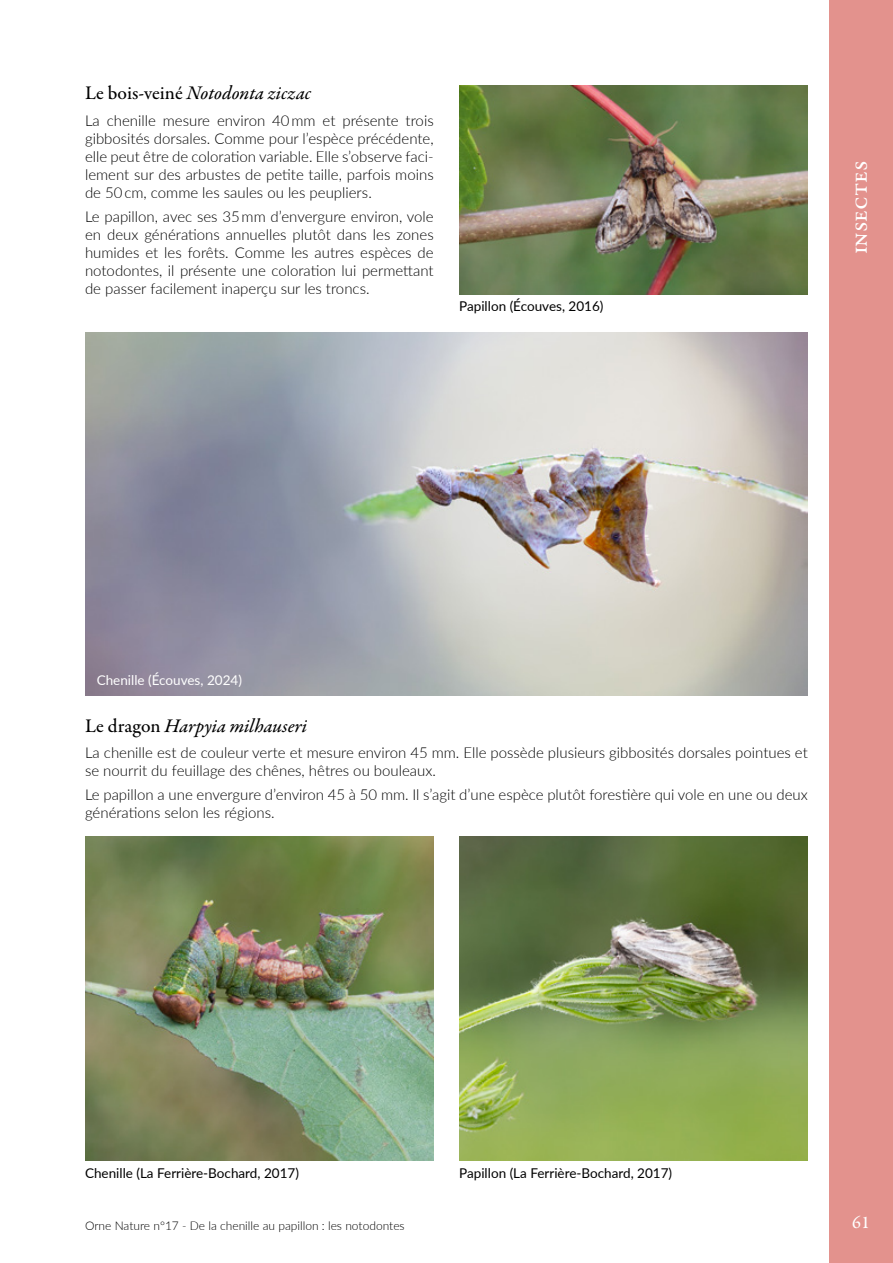
<style>
.page{position:relative;width:893px;height:1263px;background:#fff}
.page>*{position:absolute;margin:0;border:0;box-sizing:border-box;transform-origin:0 0}
.t1{font:500 24px "Garamond Premr Pro";color:#fff}
.t2{font:19.5px "Garamond Premr Pro Med It";color:#000}
.t3{font:500 18px "Garamond Premr Pro";color:#fff}
.t4{font:300 15px/18px "Lato";color:#000;text-align:justify}
.t5{font:13.5px "Lato";color:#000}
.t6{font:13.5px "Lato";color:#fff}
.t7{font:300 12px "Lato";color:#000}
.s1{font-family:"Garamond Premr Pro";font-weight:500}
</style>
<div class="page">
<img style="left:85px;top:333px;width:723px;height:362px">
<img style="left:459px;top:85px;width:349px;height:209px">
<img style="left:85px;top:836px;width:349px;height:325px">
<img style="left:459px;top:836px;width:349px;height:325px">
<div style="left:829px;top:0;width:64px;height:1263px;background:#e3928d"></div>
<h2 class="t2" style="left:85px;top:81px;width:228px"><span class="s1">Le bois-veiné</span> Notodonta ziczac</h2>
<p class="t4" style="left:85px;top:111px;width:350px">La chenille mesure environ 40 mm et présente trois gibbosités dorsales. Comme pour l’espèce précédente, elle peut être de coloration variable. Elle s’observe faci&shy;lement sur des arbustes de petite taille, parfois moins de 50 cm, comme les saules ou les peupliers.</p>
<p class="t4" style="left:85px;top:207px;width:350px">Le papillon, avec ses 35 mm d’envergure environ, vole en deux générations annuelles plutôt dans les zones humides et les forêts. Comme les autres espèces de notodontes, il présente une coloration lui permettant de passer facilement inaperçu sur les troncs.</p>
<p class="t5" style="left:459px;top:297px;width:146px">Papillon (Écouves, 2016)</p>
<h1 class="t1" style="left:845px;top:254px;width:95px;rotate:-90deg">insectes</h1>
<p class="t6" style="left:97px;top:670px;width:147px">Chenille (Écouves, 2024)</p>
<h2 class="t2" style="left:85px;top:713px;width:224px"><span class="s1">Le dragon</span> Harpyia milhauseri</h2>
<p class="t4" style="left:85px;top:743px;width:724px">La chenille est de couleur verte et mesure environ 45 mm. Elle possède plusieurs gibbosités dorsales pointues et se nourrit du feuillage des chênes, hêtres ou bouleaux.</p>
<p class="t4" style="left:85px;top:785px;width:724px">Le papillon a une envergure d’environ 45 à 50 mm. Il s’agit d’une espèce plutôt forestière qui vole en une ou deux générations selon les régions.</p>
<p class="t5" style="left:85px;top:1163px;width:215px">Chenille (La Ferrière-Bochard, 2017)</p>
<p class="t5" style="left:459px;top:1163px;width:214px">Papillon (La Ferrière-Bochard, 2017)</p>
<p class="t7" style="left:85px;top:1217px;width:321px">Orne Nature n°17 - De la chenille au papillon : les notodontes</p>
<p class="t3" style="left:852px;top:1211px;width:19px">61</p>
</div>
